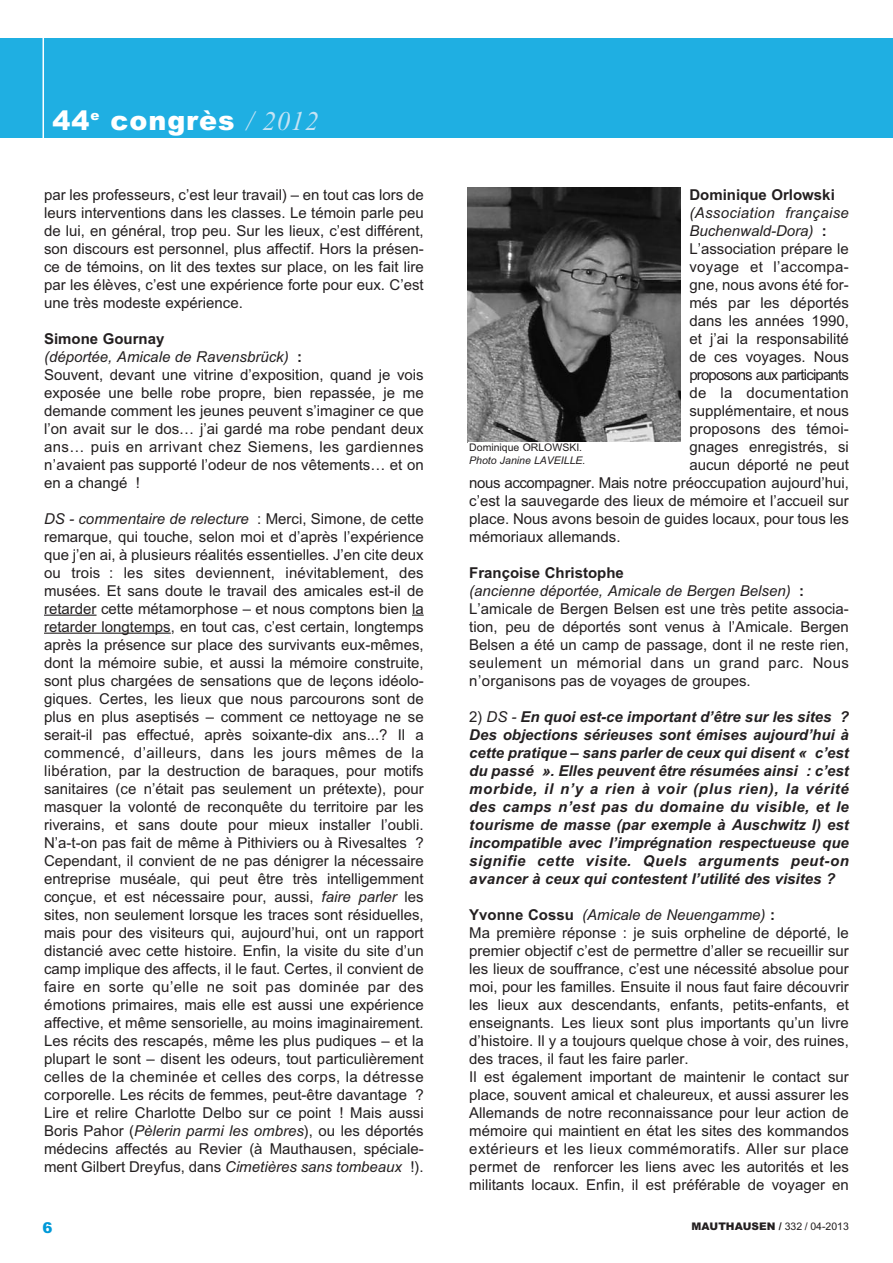
<style>
.page{position:relative;width:893px;height:1263px;background:#fff}
.page>*{position:absolute;margin:0;border:0;box-sizing:border-box;transform-origin:0 0}
.t1{font:900 27px "Arial";letter-spacing:.035em;color:#fff}
.t2{font:15px/18px "Arial MT TT";color:#231f20;text-align:justify}
.t3{font:italic 700 15px/18px "Arial";color:#231f20;text-align:justify}
.t4{font:italic 15px/18px "Arial";color:#231f20}
.t5{font:italic 15px/18px "Arial";letter-spacing:.02em;color:#231f20}
.t6{font:15px "Arial MT TT";letter-spacing:.02em;color:#231f20}
.t7{font:15px "Arial MT TT";letter-spacing:-.055em;color:#231f20}
.t8{font:700 15px "Arial";color:#231f20}
.t9{font:900 15px "Arial";color:#0099d8}
.t10{font:900 10.5px "Arial";color:#231f20}
.t11{font:italic 10.5px "Arial";color:#231f20}
.t12{font:10.5px "Arial MT TT";color:#231f20}
.s1{font-family:"Times New Roman";font-weight:400;font-style:italic;color:#c5e3f4}
.s2{font-weight:700;font-style:normal}
.s3{font-family:"Arial MT TT";font-style:normal}
.s4{font-family:"Arial";font-style:italic}
.s5{font-family:"Arial MT TT";font-weight:400;font-style:normal}
.s6{font-weight:400}
.s7{font-family:"Arial MT TT";font-weight:400}
</style>
<div class="page">
<div style="left:0;top:38px;width:893px;height:100px;background:#1fafe2"></div>
<hr style="left:44px;top:615px;width:53px;height:1px;background:#231f20">
<svg style="left:412px;top:615px;width:12px;height:1px"></svg>
<hr style="left:44px;top:633px;width:127px;height:1px;background:#231f20">
<hr style="left:43px;top:32px;width:1px;height:109px;background:#fff">
<img style="left:468px;top:187px;width:212px;height:255px">
<h1 class="t1" style="left:53px;top:105px;width:268px">44<sup>e</sup> congrès <span class="s1">/ 2012</span></h1>
<p class="t2" style="left:44px;top:185px;width:381px">par les professeurs, c’est leur travail) – en tout cas lors de leurs interventions dans les classes. Le témoin parle peu de lui, en général, trop peu. Sur les lieux, c’est différent, son discours est personnel, plus affectif. Hors la présen&shy;ce de témoins, on lit des textes sur place, on les fait lire par les élèves, c’est une expérience forte pour eux. C’est une très modeste expérience.</p>
<p class="t4" style="left:44px;top:329px;width:260px"><span class="s2">Simone Gournay<br></span>(déportée, Amicale de Ravensbrück) <span class="s2">:</span></p>
<p class="t2" style="left:44px;top:365px;width:381px">Souvent, devant une vitrine d’exposition, quand je vois exposée une belle robe propre, bien repassée, je me demande comment les jeunes peuvent s’imaginer ce que l’on avait sur le dos… j’ai gardé ma robe pendant deux ans… puis en arrivant chez Siemens, les gardiennes n’avaient pas supporté l’odeur de nos vêtements… et on en a changé !</p>
<p class="t4" style="left:44px;top:509px;width:381px">DS - commentaire de relecture <span class="s3">: Merci, Simone, de cette</span></p>
<p class="t2" style="left:44px;top:527px;width:381px">remarque, qui touche, selon moi et d’après l’expérience que j’en ai, à plusieurs réalités essentielles. J’en cite deux ou trois : les sites deviennent, inévitablement, des musées. Et sans doute le travail des amicales est-il de retarder cette métamorphose – et nous comptons bien la retarder longtemps, en tout cas, c’est certain, longtemps après la présence sur place des survivants eux-mêmes, dont la mémoire subie, et aussi la mémoire construite, sont plus chargées de sensations que de leçons idéolo&shy;giques. Certes, les lieux que nous parcourons sont de plus en plus aseptisés – comment ce nettoyage ne se serait-il pas effectué, après soixante-dix ans...? Il a commencé, d’ailleurs, dans les jours mêmes de la libération, par la destruction de baraques, pour motifs sanitaires (ce n’était pas seulement un prétexte), pour masquer la volonté de reconquête du territoire par les riverains, et sans doute pour mieux installer l’oubli.<br>N’a-t-on pas fait de même à Pithiviers ou à Rivesaltes ?<br>Cependant, il convient de ne pas dénigrer la nécessaire entreprise muséale, qui peut être très intelligemment conçue, et est nécessaire pour, aussi, <span class="s4">faire parler</span> les sites, non seulement lorsque les traces sont résiduelles, mais pour des visiteurs qui, aujourd’hui, ont un rapport distancié avec cette histoire. Enfin, la visite du site d’un camp implique des affects, il le faut. Certes, il convient de faire en sorte qu’elle ne soit pas dominée par des émotions primaires, mais elle est aussi une expérience affective, et même sensorielle, au moins imaginairement.<br>Les récits des rescapés, même les plus pudiques – et la plupart le sont – disent les odeurs, tout particulièrement celles de la cheminée et celles des corps, la détresse corporelle. Les récits de femmes, peut-être davantage ?<br>Lire et relire Charlotte Delbo sur ce point ! Mais aussi Boris Pahor (<span class="s4">Pèlerin parmi les ombres</span>), ou les déportés médecins affectés au Revier (à Mauthausen, spéciale&shy;ment Gilbert Dreyfus, dans <span class="s4">Cimetières sans tombeaux</span> !).</p>
<p class="t8" style="left:689px;top:186px;width:147px">Dominique Orlowski</p>
<p class="t5" style="left:689px;top:203px;width:161px">(Association française<br>Buchenwald-Dora) <span class="s2">:</span></p>
<p class="t2" style="left:689px;top:239px;width:161px">L’association prépare le</p>
<p class="t6" style="left:689px;top:258px;width:161px">voyage et l’accompa-</p>
<p class="t2" style="left:689px;top:275px;width:161px">gne, nous avons été for-</p>
<p class="t2" style="left:689px;top:293px;width:161px">més par les déportés</p>
<p class="t2" style="left:689px;top:311px;width:161px">dans les années 1990,</p>
<p class="t2" style="left:689px;top:329px;width:161px">et j’ai la responsabilité</p>
<p class="t2" style="left:689px;top:347px;width:161px">de ces voyages. Nous</p>
<p class="t7" style="left:689px;top:366px;width:161px">proposons aux participants</p>
<p class="t6" style="left:689px;top:384px;width:161px">de la documentation</p>
<p class="t2" style="left:689px;top:401px;width:161px">supplémentaire, et nous</p>
<p class="t2" style="left:689px;top:419px;width:161px">proposons des témoi-</p>
<p class="t2" style="left:689px;top:437px;width:161px">gnages enregistrés, si</p>
<p class="t2" style="left:689px;top:455px;width:161px">aucun déporté ne peut</p>
<p class="t2" style="left:469px;top:473px;width:381px">nous accompagner. Mais notre préoccupation aujourd’hui,</p>
<p class="t2" style="left:469px;top:491px;width:381px">c’est la sauvegarde des lieux de mémoire et l’accueil sur</p>
<p class="t2" style="left:469px;top:509px;width:381px">place. Nous avons besoin de guides locaux, pour tous les</p>
<p class="t2" style="left:469px;top:527px;width:153px">mémoriaux allemands.</p>
<p class="t4" style="left:469px;top:563px;width:336px"><span class="s2">Françoise Christophe<br></span>(ancienne déportée, Amicale de Bergen Belsen) <span class="s2">:</span></p>
<p class="t2" style="left:469px;top:599px;width:381px">L’amicale de Bergen Belsen est une très petite associa&shy;tion, peu de déportés sont venus à l’Amicale. Bergen Belsen a été un camp de passage, dont il ne reste rien, seulement un mémorial dans un grand parc. Nous n’organisons pas de voyages de groupes.</p>
<p class="t3" style="left:469px;top:707px;width:381px"><span class="s5">2)</span> <span class="s6">DS -</span> En quoi est-ce important d’être sur les sites ?<br>Des objections sérieuses sont émises aujourd’hui à cette pratique – sans parler de ceux qui disent « c’est du passé ». Elles peuvent être résumées ainsi : c’est morbide, il n’y a rien à voir (plus rien), la vérité des camps n’est pas du domaine du visible, et le tourisme de masse (par exemple à Auschwitz I) est incompatible avec l’imprégnation respectueuse que signifie cette visite. Quels arguments peut-on avancer à ceux qui contestent l’utilité des visites ?</p>
<p class="t4" style="left:469px;top:905px;width:307px"><span class="s2">Yvonne Cossu</span> (Amicale de Neuengamme) <span class="s2">:</span></p>
<p class="t2" style="left:469px;top:923px;width:381px;text-align:left">Ma première réponse : je suis orpheline de déporté, le premier objectif c’est de permettre d’aller se recueillir sur les lieux de souffrance, c’est une nécessité absolue pour moi, pour les familles. Ensuite il nous faut faire découvrir les lieux aux descendants, enfants, petits-enfants, et enseignants. Les lieux sont plus importants qu’un livre d’histoire. Il y a toujours quelque chose à voir, des ruines, des traces, il faut les faire parler.<br>Il est également important de maintenir le contact sur place, souvent amical et chaleureux, et aussi assurer les Allemands de notre reconnaissance pour leur action de mémoire qui maintient en état les sites des kommandos extérieurs et les lieux commémoratifs. Aller sur place permet de renforcer les liens avec les autorités et les militants locaux. Enfin, il est préférable de voyager en</p>
<p class="t12" style="left:469px;top:442px;width:114px">Dominique ORLOWSKI.</p>
<p class="t11" style="left:469px;top:454px;width:118px">Photo Janine LAVEILLE.</p>
<p class="t9" style="left:42px;top:1219px;width:12px">6</p>
<p class="t10" style="left:691px;top:1220px;width:159px">MAUTHAUSEN / <span class="s7">332 / 04-2013</span></p>
</div>
